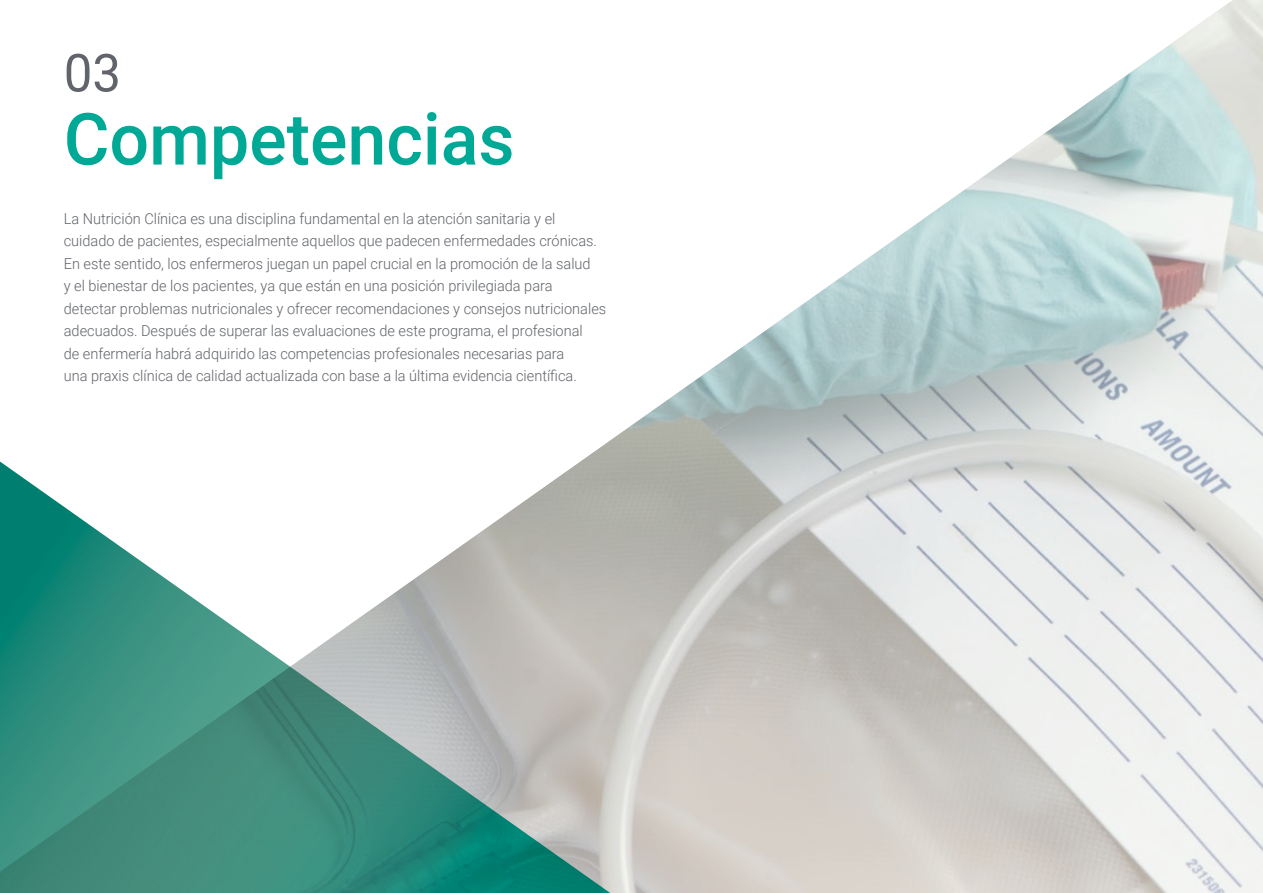
<style>
.page{position:relative;width:1263px;height:893px;background:#fff}
.page>*{position:absolute;margin:0;border:0;box-sizing:border-box;transform-origin:0 0}
.t1{font:500 72px "Roboto";color:#00a996}
.t2{font:52.5px "Roboto";color:#61646a}
.t3{font:300 15px/22.5px "Roboto";color:#61646a}
</style>
<div class="page">
<img style="left:602px;top:0;width:661px;height:893px">
<svg style="left:0;top:446px;width:640px;height:447px"></svg>
<h2 class="t2" style="left:64px;top:36px;width:59px">03</h2>
<h1 class="t1" style="left:64px;top:89px;width:452px">Competencias</h1>
<p class="t3" style="left:64px;top:207px;width:544px">La Nutrición Clínica es una disciplina fundamental en la atención sanitaria y el cuidado de pacientes, especialmente aquellos que padecen enfermedades crónicas.<br>En este sentido, los enfermeros juegan un papel crucial en la promoción de la salud<br>y el bienestar de los pacientes, ya que están en una posición privilegiada para detectar problemas nutricionales y ofrecer recomendaciones y consejos nutricionales adecuados. Después de superar las evaluaciones de este programa, el profesional<br>de enfermería habrá adquirido las competencias profesionales necesarias para<br>una praxis clínica de calidad actualizada con base a la última evidencia científica.</p>
</div>
